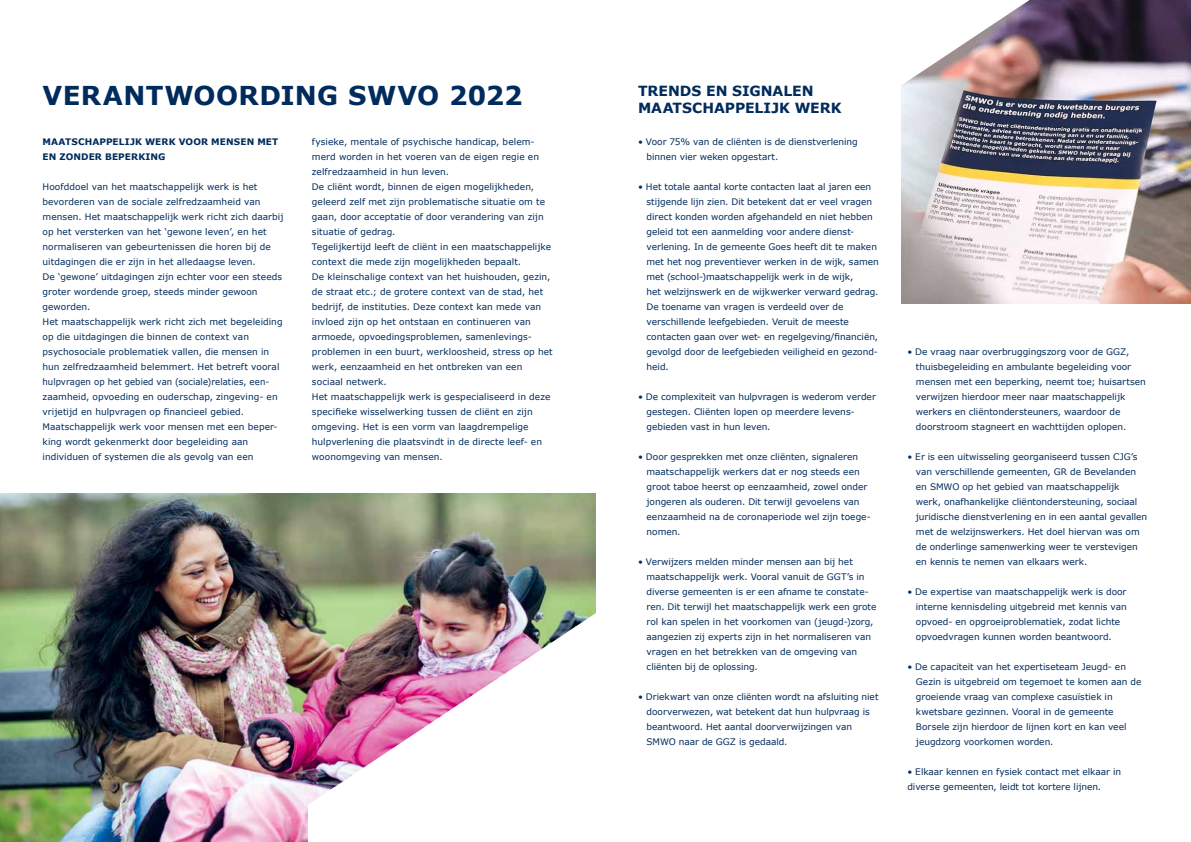
<style>
.page{position:relative;width:1191px;height:842px;background:#fff}
.page>*{position:absolute;margin:0;border:0;box-sizing:border-box;transform-origin:0 0}
.t1{font:700 26px "Verdana";color:#002b5c}
.t2{font:700 14px "Verdana";color:#002b5c}
.t3{font:9px/15px "Verdana";color:#002b5c}
.t4{font:700 9px "Verdana";letter-spacing:.005em;color:#002b5c}
</style>
<div class="page">
<img style="left:901px;top:0;width:290px;height:303px">
<svg style="left:901px;top:0;width:128px;height:85px"></svg>
<img style="left:0;top:493px;width:595px;height:349px">
<img style="left:308px;top:613px;width:288px;height:229px">
<h1 class="t1" style="left:43px;top:79px;width:23px">VERANTWOOR</h1>
<h1 class="t1" style="left:259px;top:79px;width:265px">DIN G SWVO 2022</h1>
<p class="t4" style="left:43px;top:136px;width:17px">MAATSCHAPPELIJK</p>
<p class="t4" style="left:145px;top:136px;width:9px">WERK</p>
<p class="t4" style="left:179px;top:136px;width:16px">VOOR</p>
<p class="t4" style="left:211px;top:136px;width:8px">MENSEN</p>
<p class="t4" style="left:257px;top:136px;width:8px">MET</p>
<p class="t4" style="left:43px;top:151px;width:25px">EN ZON</p>
<p class="t4" style="left:81px;top:151px;width:39px">DER BEPERKIN</p>
<p class="t4" style="left:158px;top:151px;width:9px">G</p>
<p class="t3" style="left:43px;top:179px;width:242px">Hoofddoel van het maatschappelijk werk is het bevorderen van de sociale zelfredzaamheid van mensen. Het maatschappelijk werk richt zich daarbij op het versterken van het ‘gewone leven’, en het normaliseren van gebeurtenissen die horen bij de uitdagingen die er zijn in het alledaagse leven.<br>De ‘gewone’ uitdagingen zijn echter voor een steeds groter wordende groep, steeds minder gewoon geworden.<br>Het maatschappelijk werk richt zich met begeleiding op die uitdagingen die binnen de context van psychosociale problematiek vallen, die mensen in hun zelfredzaamheid belemmert. Het betreft vooral hulpvragen op het gebied van (sociale)relaties, een&shy;zaamheid, opvoeding en ouderschap, zingeving- en vrijetijd en hulpvragen op financieel gebied.<br>Maatschappelijk werk voor mensen met een beper&shy;king wordt gekenmerkt door begeleiding aan individuen of systemen die als gevolg van een</p>
<p class="t3" style="left:312px;top:134px;width:242px">fysieke, mentale of psychische handicap, belem&shy;merd worden in het voeren van de eigen regie en zelfredzaamheid in hun leven.<br>De cliënt wordt, binnen de eigen mogelijkheden, geleerd zelf met zijn problematische situatie om te gaan, door acceptatie of door verandering van zijn situatie of gedrag.<br>Tegelijkertijd leeft de cliënt in een maatschappelijke context die mede zijn mogelijkheden bepaalt.<br>De kleinschalige context van het huishouden, gezin, de straat etc.; de grotere context van de stad, het bedrijf, de instituties. Deze context kan mede van invloed zijn op het ontstaan en continueren van armoede, opvoedingsproblemen, samenlevings&shy;problemen in een buurt, werkloosheid, stress op het werk, eenzaamheid en het ontbreken van een sociaal netwerk.<br>Het maatschappelijk werk is gespecialiseerd in deze specifieke wisselwerking tussen de cliënt en zijn omgeving. Het is een vorm van laagdrempelige hulpverlening die plaatsvindt in de directe leef- en woonomgeving van mensen.</p>
<h2 class="t2" style="left:638px;top:82px;width:12px">TREN</h2>
<h2 class="t2" style="left:680px;top:82px;width:92px">DSEN SIGNALEN</h2>
<h2 class="t2" style="left:638px;top:99px;width:12px">MAATSCHAPPELIJK</h2>
<h2 class="t2" style="left:794px;top:99px;width:13px">WERK</h2>
<p class="t3" style="left:646px;top:134px;width:213px;text-indent:-9px">• Voor 75% van de cliënten is de dienstverlening binnen vier weken opgestart.</p>
<p class="t3" style="left:646px;top:179px;width:234px;text-indent:-9px">• Het totale aantal korte contacten laat al jaren een stijgende lijn zien. Dit betekent dat er veel vragen direct konden worden afgehandeld en niet hebben geleid tot een aanmelding voor andere dienst&shy;verlening. In de gemeente Goes heeft dit te maken met het nog preventiever werken in de wijk, samen met (school-)maatschappelijk werk in de wijk,<br>het welzijnswerk en de wijkwerker verward gedrag.<br>De toename van vragen is verdeeld over de verschillende leefgebieden. Veruit de meeste contacten gaan over wet- en regelgeving/financiën, gevolgd door de leefgebieden veiligheid en gezond&shy;heid.</p>
<p class="t3" style="left:646px;top:389px;width:231px;text-indent:-9px">• De complexiteit van hulpvragen is wederom verder gestegen. Cliënten lopen op meerdere levens&shy;gebieden vast in hun leven.</p>
<p class="t3" style="left:646px;top:449px;width:226px;text-indent:-9px">• Door gesprekken met onze cliënten, signaleren maatschappelijk werkers dat er nog steeds een groot taboe heerst op eenzaamheid, zowel onder jongeren als ouderen. Dit terwijl gevoelens van eenzaamheid na de coronaperiode wel zijn toege&shy;nomen.</p>
<p class="t3" style="left:646px;top:554px;width:231px;text-indent:-9px">• Verwijzers melden minder mensen aan bij het maatschappelijk werk. Vooral vanuit de GGT’s in diverse gemeenten is er een afname te constate&shy;ren. Dit terwijl het maatschappelijk werk een grote rol kan spelen in het voorkomen van (jeugd-)zorg, aangezien zij experts zijn in het normaliseren van vragen en het betrekken van de omgeving van cliënten bij de oplossing.</p>
<p class="t3" style="left:646px;top:689px;width:233px;text-indent:-9px">• Driekwart van onze cliënten wordt na afsluiting niet doorverwezen, wat betekent dat hun hulpvraag is beantwoord. Het aantal doorverwijzingen van SMWO naar de GGZ is gedaald.</p>
<p class="t3" style="left:916px;top:344px;width:231px;text-indent:-9px">• De vraag naar overbruggingszorg voor de GGZ, thuisbegeleiding en ambulante begeleiding voor mensen met een beperking, neemt toe; huisartsen verwijzen hierdoor meer naar maatschappelijk werkers en cliëntondersteuners, waardoor de doorstroom stagneert en wachttijden oplopen.</p>
<p class="t3" style="left:916px;top:449px;width:233px;text-indent:-9px">• Er is een uitwisseling georganiseerd tussen CJG’s van verschillende gemeenten, GR de Bevelanden en SMWO op het gebied van maatschappelijk<br>werk, onafhankelijke cliëntondersteuning, sociaal juridische dienstverlening en in een aantal gevallen met de welzijnswerkers. Het doel hiervan was om de onderlinge samenwerking weer te verstevigen en kennis te nemen van elkaars werk.</p>
<p class="t3" style="left:916px;top:584px;width:212px;text-indent:-9px">• De expertise van maatschappelijk werk is door interne kennisdeling uitgebreid met kennis van opvoed- en opgroeiproblematiek, zodat lichte opvoedvragen kunnen worden beantwoord.</p>
<p class="t3" style="left:916px;top:659px;width:227px;text-indent:-9px">• De capaciteit van het expertiseteam Jeugd- en Gezin is uitgebreid om tegemoet te komen aan de groeiende vraag van complexe casuïstiek in kwetsbare gezinnen. Vooral in de gemeente Borsele zijn hierdoor de lijnen kort en kan veel jeugdzorg voorkomen worden.</p>
<p class="t3" style="left:907px;top:764px;width:215px">• Elkaar kennen en fysiek contact met elkaar in diverse gemeenten, leidt tot kortere lijnen.</p>
</div>
